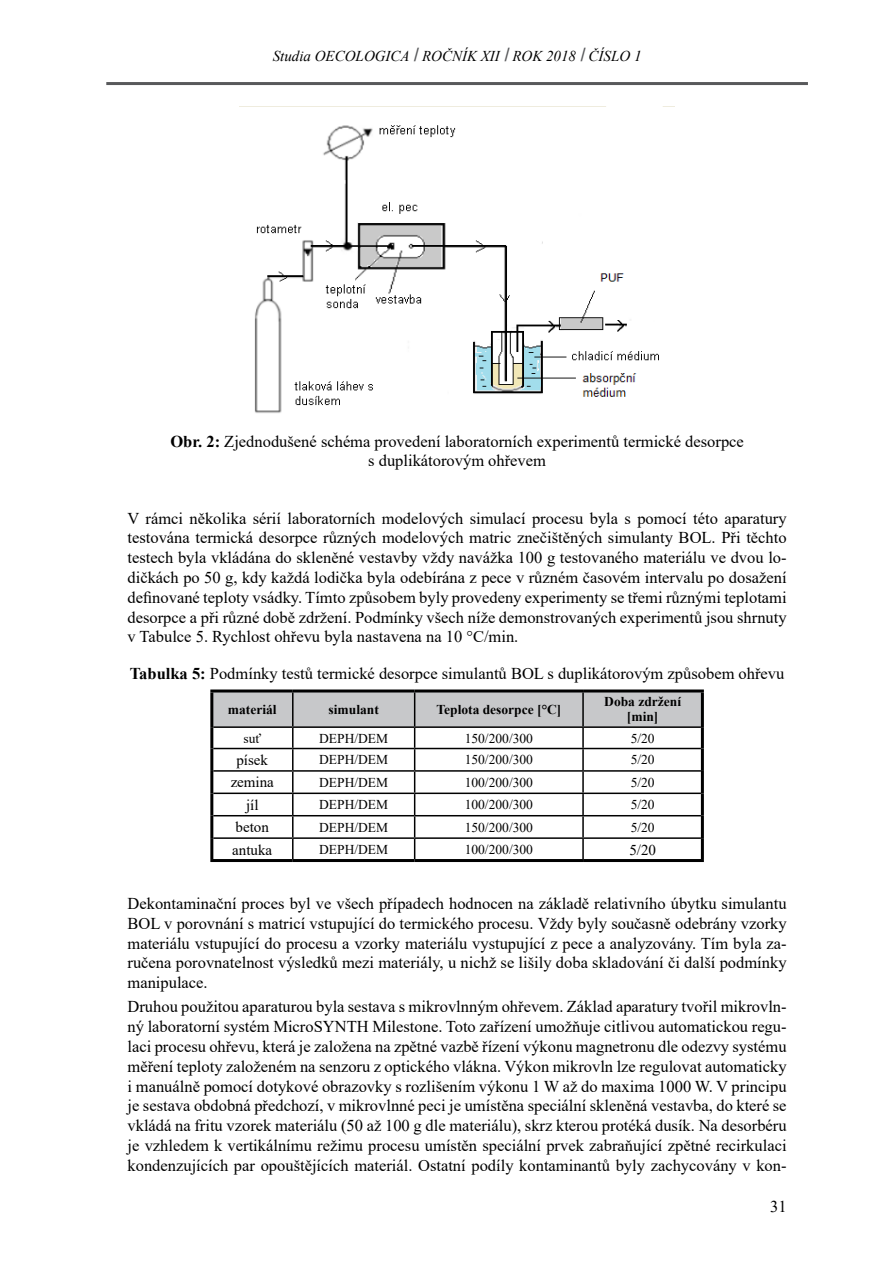
<style>
.page{position:relative;width:893px;height:1263px;background:#fff}
.page>*{position:absolute;margin:0;border:0;box-sizing:border-box;transform-origin:0 0}
.t1{font:16.5px/19.8px "Times New Roman";color:#000;text-align:justify}
.t2{font:italic 15px "Times New Roman";color:#000}
.t3{font:15px "Times New Roman";color:#000}
.t4{font:13.5px "Times New Roman";color:#000}
.t5{font:700 13.5px/15px "Times New Roman";color:#000;text-align:center}
.s1{font-weight:700}
</style>
<div class="page">
<hr style="left:106px;top:82px;width:702px;height:3px;background:#58595b">
<img style="left:239px;top:106px;width:436px;height:307px">
<hr style="left:210px;top:689px;width:83px;height:3px;background:#000">
<hr style="left:210px;top:692px;width:3px;height:35px;background:#000">
<hr style="left:293px;top:689px;width:122px;height:3px;background:#000">
<hr style="left:415px;top:689px;width:168px;height:3px;background:#000">
<hr style="left:583px;top:689px;width:121px;height:3px;background:#000">
<hr style="left:701px;top:692px;width:3px;height:35px;background:#000">
<hr style="left:210px;top:727px;width:3px;height:21px;background:#000">
<hr style="left:701px;top:727px;width:3px;height:21px;background:#000">
<hr style="left:210px;top:748px;width:3px;height:23px;background:#000">
<hr style="left:701px;top:748px;width:3px;height:23px;background:#000">
<hr style="left:210px;top:771px;width:3px;height:22px;background:#000">
<hr style="left:701px;top:771px;width:3px;height:22px;background:#000">
<hr style="left:210px;top:793px;width:3px;height:23px;background:#000">
<hr style="left:701px;top:793px;width:3px;height:23px;background:#000">
<hr style="left:210px;top:816px;width:3px;height:22px;background:#000">
<hr style="left:701px;top:816px;width:3px;height:22px;background:#000">
<hr style="left:210px;top:838px;width:3px;height:21px;background:#000">
<hr style="left:701px;top:838px;width:3px;height:21px;background:#000">
<hr style="left:210px;top:859px;width:83px;height:3px;background:#000">
<hr style="left:293px;top:859px;width:122px;height:3px;background:#000">
<hr style="left:415px;top:859px;width:168px;height:3px;background:#000">
<hr style="left:583px;top:859px;width:121px;height:3px;background:#000">
<svg style="left:212px;top:691px;width:490px;height:168px"></svg>
<hr style="left:583px;top:837px;width:118px;height:2px;background:#000">
<hr style="left:582px;top:839px;width:2px;height:20px;background:#000">
<p class="t2" style="left:273px;top:46px;width:370px">Studia OECOLOGICA <sup>|</sup>ROČNÍK XII <sup>|</sup>ROK 2018 <sup>|</sup>ČÍSLO 1</p>
<p class="t1" style="left:170px;top:431px;width:575px;text-align:center"><span class="s1">Obr. 2:</span> Zjednodušené schéma provedení laboratorních experimentů termické desorpce s duplikátorovým ohřevem</p>
<p class="t1" style="left:128px;top:508px;width:661px">V rámci několika sérií laboratorních modelových simulací procesu byla s pomocí této aparatury testována termická desorpce různých modelových matric znečištěných simulanty BOL. Při těchto testech byla vkládána do skleněné vestavby vždy navážka 100 g testovaného materiálu ve dvou lo&shy;dičkách po 50 g, kdy každá lodička byla odebírána z pece v různém časovém intervalu po dosažení definované teploty vsádky. Tímto způsobem byly provedeny experimenty se třemi různými teplotami desorpce a při různé době zdržení. Podmínky všech níže demonstrovaných experimentů jsou shrnuty v Tabulce 5. Rychlost ohřevu byla nastavena na 10 °C/min.</p>
<p class="t1" style="left:130px;top:663px;width:656px"><span class="s1">Tabulka 5:</span> Podmínky testů termické desorpce simulantů BOL s duplikátorovým způsobem ohřevu</p>
<p class="t5" style="left:228px;top:701px;width:50px">materiál</p>
<p class="t5" style="left:329px;top:701px;width:52px">simulant</p>
<p class="t5" style="left:436px;top:701px;width:126px">Teplota desorpce [°C]</p>
<p class="t5" style="left:604px;top:694px;width:78px">Doba zdržení [min]</p>
<p class="t4" style="left:243px;top:728px;width:19px">suť</p>
<p class="t4" style="left:319px;top:728px;width:70px">DEPH/DEM</p>
<p class="t4" style="left:465px;top:728px;width:70px">150/200/300</p>
<p class="t4" style="left:631px;top:728px;width:26px">5/20</p>
<p class="t3" style="left:236px;top:749px;width:33px">písek</p>
<p class="t4" style="left:319px;top:750px;width:70px">DEPH/DEM</p>
<p class="t4" style="left:465px;top:750px;width:70px">150/200/300</p>
<p class="t4" style="left:631px;top:750px;width:26px">5/20</p>
<p class="t3" style="left:231px;top:772px;width:45px">zemina</p>
<p class="t4" style="left:319px;top:773px;width:70px">DEPH/DEM</p>
<p class="t4" style="left:465px;top:773px;width:70px">100/200/300</p>
<p class="t4" style="left:631px;top:773px;width:26px">5/20</p>
<p class="t3" style="left:246px;top:794px;width:14px">jíl</p>
<p class="t4" style="left:319px;top:795px;width:70px">DEPH/DEM</p>
<p class="t4" style="left:465px;top:795px;width:70px">100/200/300</p>
<p class="t4" style="left:631px;top:795px;width:26px">5/20</p>
<p class="t3" style="left:236px;top:816px;width:35px">beton</p>
<p class="t4" style="left:319px;top:817px;width:70px">DEPH/DEM</p>
<p class="t4" style="left:465px;top:817px;width:70px">150/200/300</p>
<p class="t4" style="left:631px;top:817px;width:26px">5/20</p>
<p class="t3" style="left:232px;top:839px;width:41px">antuka</p>
<p class="t4" style="left:319px;top:840px;width:70px">DEPH/DEM</p>
<p class="t4" style="left:465px;top:840px;width:70px">100/200/300</p>
<p class="t3" style="left:629px;top:839px;width:28px">5/20</p>
<p class="t1" style="left:128px;top:893px;width:661px">Dekontaminační proces byl ve všech případech hodnocen na základě relativního úbytku simulantu BOL v porovnání s matricí vstupující do termického procesu. Vždy byly současně odebrány vzorky materiálu vstupující do procesu a vzorky materiálu vystupující z pece a analyzovány. Tím byla za&shy;ručena porovnatelnost výsledků mezi materiály, u nichž se lišily doba skladování či další podmínky manipulace.</p>
<p class="t1" style="left:128px;top:996px;width:661px">Druhou použitou aparaturou byla sestava s mikrovlnným ohřevem. Základ aparatury tvořil mikrovln&shy;ný laboratorní systém MicroSYNTH Milestone. Toto zařízení umožňuje citlivou automatickou regu&shy;laci procesu ohřevu, která je založena na zpětné vazbě řízení výkonu magnetronu dle odezvy systému měření teploty založeném na senzoru z optického vlákna. Výkon mikrovln lze regulovat automaticky i manuálně pomocí dotykové obrazovky s rozlišením výkonu 1 W až do maxima 1000 W. V principu je sestava obdobná předchozí, v mikrovlnné peci je umístěna speciální skleněná vestavba, do které se vkládá na fritu vzorek materiálu (50 až 100 g dle materiálu), skrz kterou protéká dusík. Na desorbéru je vzhledem k vertikálnímu režimu procesu umístěn speciální prvek zabraňující zpětné recirkulaci kondenzujících par opouštějících materiál. Ostatní podíly kontaminantů byly zachycovány v kon-</p>
<p class="t1" style="left:770px;top:1195px;width:18px">31</p>
</div>
